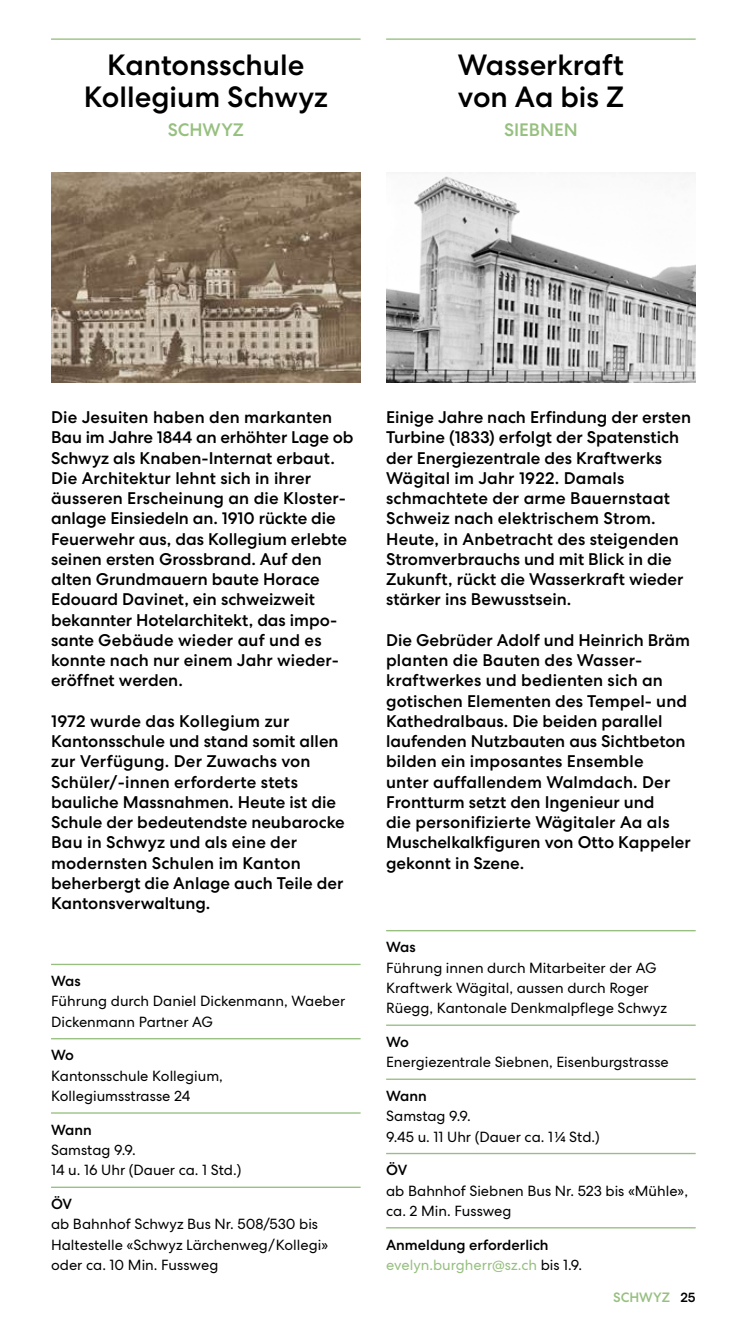
<style>
.page{position:relative;width:734px;height:1340px;background:#fff}
.page>*{position:absolute;margin:0;border:0;box-sizing:border-box;transform-origin:0 0}
.t1{font:500 29.25px/31.5px "Centra No 2";color:#000;text-align:center}
.t2{font:500 18px "Centra No 2";color:#97c080}
.t3{font:500 16.88px/20.2px "Centra No 2";color:#000}
.t4{font:14.62px/20.2px "Centra No 2";color:#000}
.t5{font:500 14.62px/20.2px "Centra No 2";color:#000}
.t6{font:500 13.5px "Centra No 2";color:#97c080}
.s1{font-weight:400;color:#97c080}
.s2{font-weight:400}
.s3{color:#000}
</style>
<div class="page">
<hr style="left:51px;top:963px;width:309px;height:2px;background:#97c080">
<hr style="left:51px;top:1038px;width:309px;height:1px;background:#97c080">
<hr style="left:51px;top:1112px;width:309px;height:1px;background:#97c080">
<hr style="left:51px;top:1186px;width:309px;height:1px;background:#97c080">
<img style="left:51px;top:172px;width:309px;height:211px">
<hr style="left:51px;top:38px;width:309px;height:2px;background:#97c080">
<hr style="left:386px;top:930px;width:309px;height:1px;background:#97c080">
<hr style="left:386px;top:1024px;width:309px;height:1px;background:#97c080">
<hr style="left:386px;top:1078px;width:309px;height:1px;background:#97c080">
<hr style="left:386px;top:1152px;width:309px;height:2px;background:#97c080">
<hr style="left:386px;top:1227px;width:309px;height:1px;background:#97c080">
<img style="left:386px;top:172px;width:309px;height:211px">
<hr style="left:386px;top:38px;width:309px;height:2px;background:#97c080">
<h1 class="t1" style="left:84px;top:50px;width:245px">Kantonsschule<br>Kollegium Schwyz</h1>
<p class="t2" style="left:168px;top:119px;width:77px">SCHWYZ</p>
<h1 class="t1" style="left:458px;top:50px;width:168px;text-align:left">Wasserkraft von Aa bis Z</h1>
<p class="t2" style="left:504px;top:119px;width:75px">SIEBNEN</p>
<p class="t3" style="left:51px;top:407px;width:304px">Die Jesuiten haben den markanten Bau im Jahre 1844 an erhöhter Lage ob Schwyz als Knaben-Internat erbaut.<br>Die Architektur lehnt sich in ihrer äusseren Erscheinung an die Kloster&shy;anlage Einsiedeln an. 1910 rückte die Feuerwehr aus, das Kollegium erlebte seinen ersten Grossbrand. Auf den alten Grundmauern baute Horace Edouard Davinet, ein schweizweit bekannter Hotelarchitekt, das impo-- sante Gebäude wieder auf und es konnte nach nur einem Jahr wieder&shy;eröffnet werden.</p>
<p class="t3" style="left:51px;top:711px;width:295px">1972 wurde das Kollegium zur<br>Kantonsschule und stand somit allen zur Verfügung. Der Zuwachs von<br>Schüler/-innen erforderte stets bauliche Massnahmen. Heute ist die<br>Schule der bedeutendste neubarocke<br>Bau in Schwyz und als eine der modernsten Schulen im Kanton beherbergt die Anlage auch Teile der<br>Kantonsverwaltung.</p>
<p class="t5" style="left:51px;top:971px;width:31px">Was</p>
<p class="t4" style="left:51px;top:991px;width:296px">Führung durch Daniel Dickenmann, Waeber<br>Dickenmann Partner AG</p>
<p class="t5" style="left:51px;top:1045px;width:24px">Wo</p>
<p class="t4" style="left:51px;top:1065px;width:173px">Kantonsschule Kollegium,<br>Kollegiumsstrasse 24</p>
<p class="t5" style="left:51px;top:1119px;width:42px">Wann</p>
<p class="t4" style="left:51px;top:1139px;width:192px">Samstag 9.9.<br>14 u. 16 Uhr (Dauer ca. 1 Std.)</p>
<p class="t5" style="left:51px;top:1193px;width:23px">ÖV</p>
<p class="t4" style="left:51px;top:1214px;width:278px">ab Bahnhof Schwyz Bus Nr. 508/530 bis<br>Haltestelle «Schwyz Lärchenweg/Kollegi» oder ca. 10 Min. Fussweg</p>
<p class="t3" style="left:386px;top:407px;width:306px">Einige Jahre nach Erfindung der ersten Turbine (1833) erfolgt der Spatenstich der Energiezentrale des Kraftwerks Wägital im Jahr 1922. Damals schmachtete der arme Bauernstaat Schweiz nach elektrischem Strom.<br>Heute, in Anbetracht des steigenden Stromverbrauchs und mit Blick in die Zukunft, rückt die Wasserkraft wieder stärker ins Bewusstsein.</p>
<p class="t3" style="left:386px;top:630px;width:306px">Die Gebrüder Adolf und Heinrich Bräm planten die Bauten des Wasser&shy;kraftwerkes und bedienten sich an gotischen Elementen des Tempel- und Kathedralbaus. Die beiden parallel laufenden Nutzbauten aus Sichtbeton bilden ein imposantes Ensemble<br>unter auffallendem Walmdach. Der Frontturm setzt den Ingenieur und<br>die personifizierte Wägitaler Aa als Muschelkalkfiguren von Otto Kappeler gekonnt in Szene.</p>
<p class="t5" style="left:386px;top:937px;width:31px">Was</p>
<p class="t4" style="left:386px;top:957px;width:282px">Führung innen durch Mitarbeiter der AG<br>Kraftwerk Wägital, aussen durch Roger<br>Rüegg, Kantonale Denkmalpflege Schwyz</p>
<p class="t5" style="left:386px;top:1031px;width:24px">Wo</p>
<p class="t4" style="left:386px;top:1052px;width:284px">Energiezentrale Siebnen, Eisenburgstrasse</p>
<p class="t5" style="left:386px;top:1085px;width:42px">Wann</p>
<p class="t4" style="left:386px;top:1106px;width:215px">Samstag 9.9.<br>9.45 u. 11 Uhr (Dauer ca. 1¼ Std.)</p>
<p class="t5" style="left:386px;top:1160px;width:23px">ÖV</p>
<p class="t4" style="left:386px;top:1180px;width:303px">ab Bahnhof Siebnen Bus Nr. 523 bis «Mühle», ca. 2 Min. Fussweg</p>
<p class="t5" style="left:386px;top:1234px;width:197px">Anmeldung erforderlich <span class="s1">evelyn.burgherr@sz.ch</span> <span class="s2">bis 1.9.</span></p>
<p class="t6" style="left:613px;top:1289px;width:84px">SCHWYZ <span class="s3">25</span></p>
</div>
